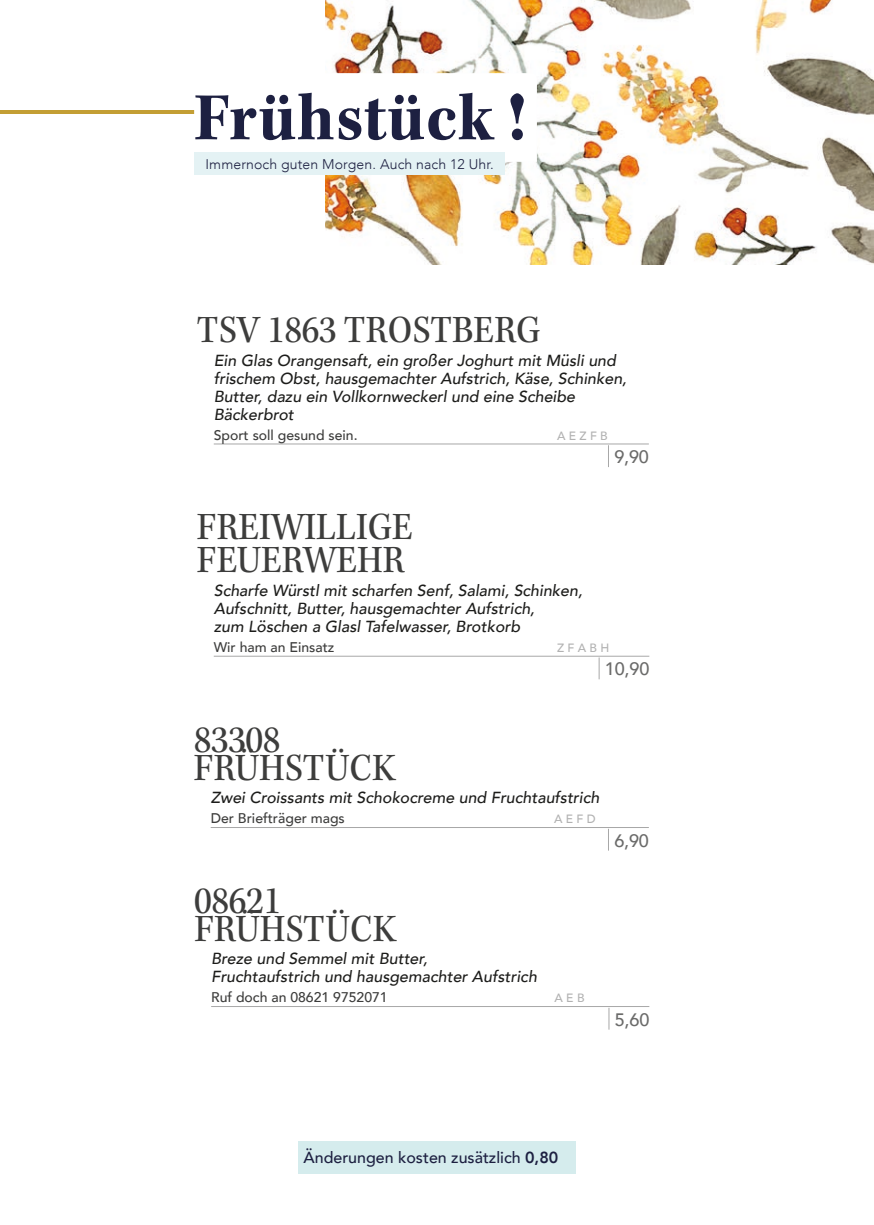
<style>
.page{position:relative;width:874px;height:1225px;background:#fff}
.page>*{position:absolute;margin:0;border:0;box-sizing:border-box;transform-origin:0 0}
.t1{font:70px "Kepler Std Bold Scn";letter-spacing:.01em;color:#1d2041}
.t2{font:40px/33.6px "Kepler Std Scn";color:#3d3d3c}
.t3{font:500 18px "Avenir";letter-spacing:-.01em;color:#6b6b6a}
.t4{font:italic 500 16px/18px "Avenir";color:#1d1d1b}
.t5{font:500 16px "Avenir";color:#1d2041}
.t6{font:500 14px "Avenir";color:#3d3d3c}
.t7{font:300 14px "Avenir";letter-spacing:.01em;color:#1d2041}
.t8{font:500 12px "Avenir";color:#b2b2b2}
.s1{font-weight:800}
</style>
<div class="page">
<img style="left:325px;top:0;width:548px;height:265px">
<div style="left:298px;top:1141px;width:277px;height:32px;background:#d5eced"></div>
<svg style="left:598px;top:657px;width:1px;height:22px"></svg>
<hr style="left:214px;top:656px;width:435px;height:1px;background:#a8a8a8">
<svg style="left:608px;top:1007px;width:1px;height:22px"></svg>
<hr style="left:211px;top:1006px;width:438px;height:1px;background:#a8a8a8">
<hr style="left:210px;top:827px;width:438px;height:1px;background:#a8a8a8">
<hr style="left:214px;top:443px;width:434px;height:1px;background:#a8a8a8">
<hr style="left:0;top:110px;width:518px;height:4px;background:#c39e34">
<svg style="left:194px;top:73px;width:342px;height:89px"></svg>
<div style="left:194px;top:152px;width:310px;height:23px;background:#e4f2f4"></div>
<h1 class="t1" style="left:194px;top:78px;width:333px">Frühstück !</h1>
<p class="t7" style="left:205px;top:155px;width:289px">Immernoch guten Morgen. Auch nach 12 Uhr.</p>
<h2 class="t2" style="left:197px;top:314px;width:345px">TSV 1863 TROSTBERG</h2>
<p class="t4" style="left:214px;top:351px;width:414px">Ein Glas Orangensaft, ein großer Joghurt mit Müsli und frischem Obst, hausgemachter Aufstrich, Käse, Schinken, Butter, dazu ein Vollkornweckerl und eine Scheibe Bäckerbrot</p>
<p class="t6" style="left:214px;top:422px;width:145px">Sport soll gesund sein.</p>
<p class="t8" style="left:557px;top:425px;width:52px">A E Z F B</p>
<p class="t3" style="left:614px;top:441px;width:36px">9,90</p>
<h2 class="t2" style="left:197px;top:511px;width:217px">FREIWILLIGE<br>FEUERWEHR</h2>
<p class="t4" style="left:214px;top:582px;width:370px">Scharfe Würstl mit scharfen Senf, Salami, Schinken,<br>Aufschnitt, Butter, hausgemachter Aufstrich,<br>zum Löschen a Glasl Tafelwasser, Brotkorb</p>
<p class="t6" style="left:214px;top:635px;width:122px">Wir ham an Einsatz</p>
<p class="t8" style="left:557px;top:637px;width:54px">Z F A B H</p>
<p class="t3" style="left:604px;top:653px;width:46px">10,90</p>
<h2 class="t2" style="left:193px;top:724px;width:88px">83308</h2>
<h2 class="t2" style="left:194px;top:752px;width:203px">FRÜHSTÜCK</h2>
<p class="t4" style="left:210px;top:789px;width:390px">Zwei Croissants mit Schokocreme und Fruchtaufstrich</p>
<p class="t6" style="left:210px;top:806px;width:136px">Der Briefträger mags</p>
<p class="t8" style="left:553px;top:808px;width:43px">A E F D</p>
<h2 class="t2" style="left:194px;top:884px;width:88px">08621</h2>
<h2 class="t2" style="left:194px;top:912px;width:203px">FRÜHSTÜCK</h2>
<p class="t4" style="left:211px;top:950px;width:327px">Breze und Semmel mit Butter,<br>Fruchtaufstrich und hausgemachter Aufstrich</p>
<p class="t6" style="left:211px;top:985px;width:178px">Ruf doch an 08621 9752071</p>
<p class="t8" style="left:554px;top:987px;width:32px">A E B</p>
<p class="t3" style="left:614px;top:825px;width:36px">6,90</p>
<p class="t3" style="left:614px;top:1004px;width:36px">5,60</p>
<p class="t5" style="left:303px;top:1143px;width:256px">Änderungen kosten zusätzlich <span class="s1">0,80</span></p>
</div>
